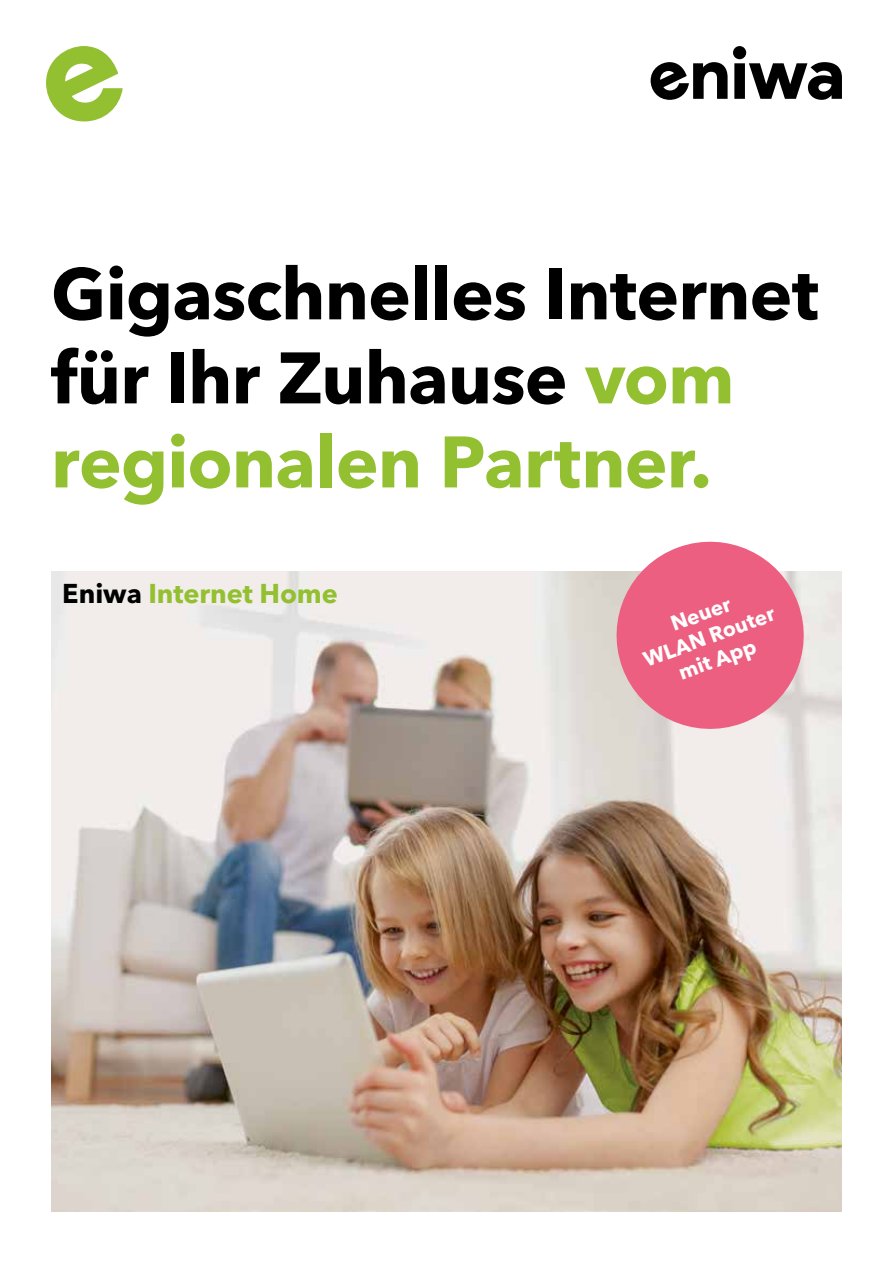
<style>
.page{position:relative;width:893px;height:1263px;background:#fff}
.page>*{position:absolute;margin:0;border:0;box-sizing:border-box;transform-origin:0 0}
.t1{font:700 72px/84px "Avenir Next LT Pro";letter-spacing:-.01em;color:#000}
.t2{font:700 27px "Avenir Next LT Pro";letter-spacing:-.005em;color:#92c030}
.t3{font:700 21px/24px "Avenir Next LT Pro";color:#fff;text-align:center}
.s1{color:#92c030}
.s2{color:#000}
</style>
<div class="page">
<img style="left:51px;top:571px;width:791px;height:641px">
<svg style="left:651px;top:46px;width:191px;height:54px"></svg>
<svg style="left:46px;top:46px;width:77px;height:75px"></svg>
<svg style="left:605px;top:541px;width:211px;height:200px;background:#eb8ea2"></svg>
<p class="t1" style="left:51px;top:252px;width:769px">Gigaschnelles Internet für Ihr Zuhause <span class="s1">vom regionalen Partner.</span></p>
<p class="t2" style="left:62px;top:577px;width:277px"><span class="s2">Eniwa</span> Internet Home</p>
<p class="t3" style="left:632px;top:626px;width:140px;rotate:-20deg">Neuer<br>WLAN Router mit App</p>
</div>
